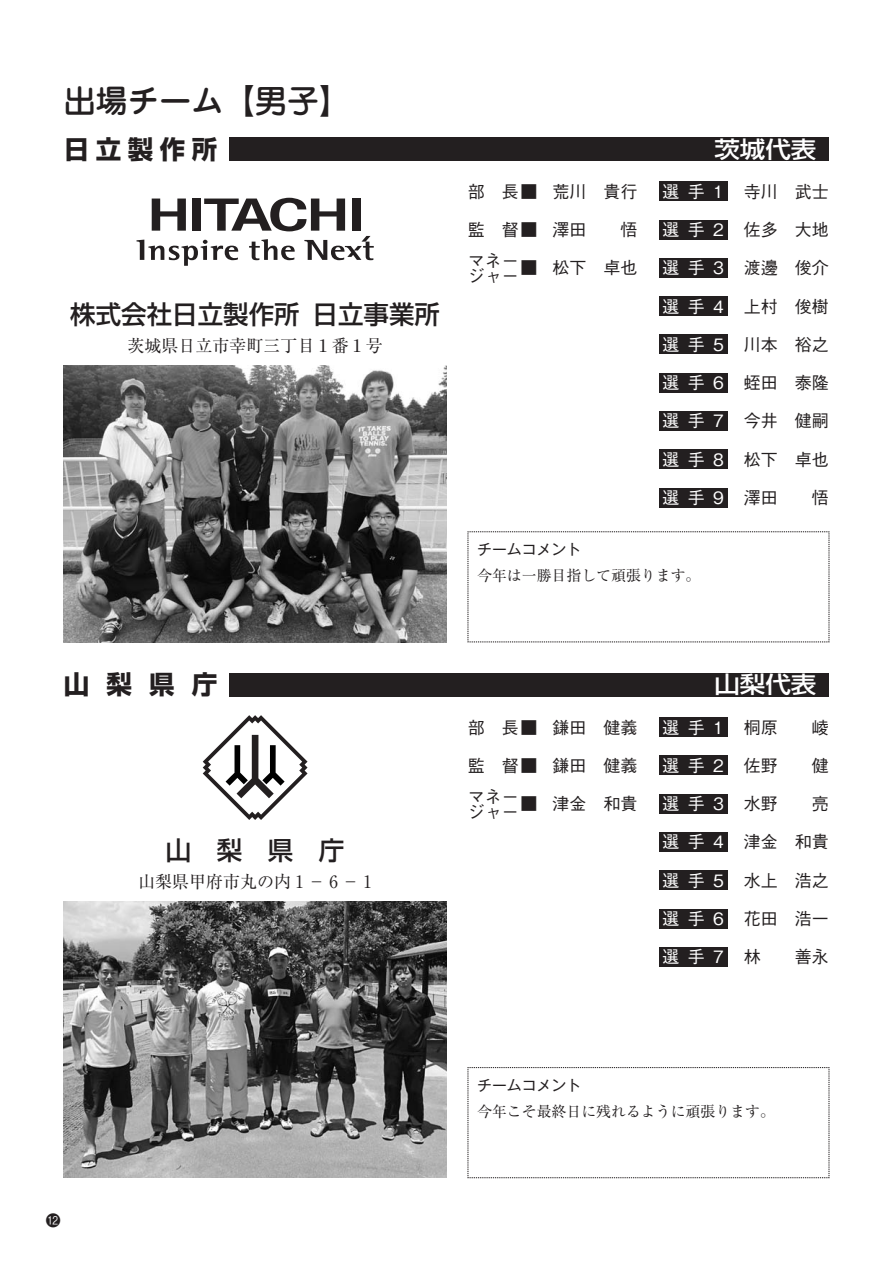
<style>
.page{position:relative;width:893px;height:1263px;background:#fff}
.page>*{position:absolute;margin:0;border:0;box-sizing:border-box;transform-origin:0 0}
.t1{font:31.95px "Jun 34 Pro Medium Kanji";color:#231f20}
.t2{font:25.5px "Shin Go Pr 6 N Medium Kanji";color:#231f20}
.t3{font:25.5px "Shin Go Pr 6 N Bold Kanji";letter-spacing:.255em;color:#231f20}
.t4{font:22.95px "Shin Go Pr 6 N Medium Kanji";color:#fff;scale:1.11 1}
.t5{font:16.95px "Gothic BBB Pr 6 N Medium Kanji";color:#231f20}
.t6{font:16.95px "Gothic BBB Pr 6 N Medium Kanji";letter-spacing:.5em;color:#fff}
.t7{font:16.95px "Ryumin Pr 6 N Reg Kanji";color:#231f20}
.t8{font:16.95px/14.9px "Gothic BBB Pr 6 N Medium Kana";color:#231f20}
.t9{font:14.85px "Ryumin Pr 6 N Reg Kana";color:#231f20}
.t10{font:14.85px "Gothic MB101 Pr 6 N Regular Kana";color:#231f20}
.t11{font:14.85px "Ryumin Pr 6 N Reg Kanji";color:#231f20}
.t12{font:14.85px "Gothic BBB Pr 6 N Medium Alpha Num";color:#231f20}
.s1{font-family:"Jun 34 Pro Medium Kana"}
.s2{font-family:"Ryumin Pr 6 N Reg Alphabetic"}
.s3{font-family:"Gothic BBB Pr 6 N Medium Proportional"}
.s4{font-family:"Ryumin Pr 6 N Reg Kana"}
.s5{font-family:"Ryumin Pr 6 N Reg Proportional"}
.s6{font-family:"Ryumin Pr 6 N Reg Kanji"}
</style>
<div class="page">
<svg style="left:203px;top:715px;width:105px;height:105px"></svg>
<img style="left:64px;top:901px;width:382px;height:277px">
<div style="left:230px;top:673px;width:599px;height:23px;background:#231f20"></div>
<div style="left:230px;top:137px;width:599px;height:24px;background:#231f20"></div>
<div style="left:659px;top:832px;width:68px;height:19px;background:#231f20"></div>
<div style="left:659px;top:794px;width:68px;height:19px;background:#231f20"></div>
<div style="left:659px;top:756px;width:68px;height:19px;background:#231f20"></div>
<div style="left:659px;top:718px;width:68px;height:19px;background:#231f20"></div>
<div style="left:659px;top:871px;width:68px;height:19px;background:#231f20"></div>
<div style="left:659px;top:909px;width:68px;height:19px;background:#231f20"></div>
<div style="left:659px;top:947px;width:68px;height:19px;background:#231f20"></div>
<svg style="left:137px;top:198px;width:237px;height:68px"></svg>
<img style="left:64px;top:366px;width:382px;height:276px">
<div style="left:659px;top:373px;width:68px;height:19px;background:#231f20"></div>
<div style="left:659px;top:411px;width:68px;height:20px;background:#231f20"></div>
<div style="left:659px;top:450px;width:68px;height:19px;background:#231f20"></div>
<div style="left:659px;top:488px;width:68px;height:19px;background:#231f20"></div>
<div style="left:659px;top:297px;width:68px;height:19px;background:#231f20"></div>
<div style="left:659px;top:258px;width:68px;height:19px;background:#231f20"></div>
<div style="left:659px;top:220px;width:68px;height:19px;background:#231f20"></div>
<div style="left:659px;top:182px;width:68px;height:19px;background:#231f20"></div>
<div style="left:659px;top:335px;width:68px;height:19px;background:#231f20"></div>
<svg style="left:468px;top:1067px;width:362px;height:111px"></svg>
<svg style="left:468px;top:531px;width:362px;height:112px"></svg>
<h1 class="t1" style="left:64px;top:85px;width:257px">出場<span class="s1">チーム</span> 男子</h1>
<h2 class="t3" style="left:64px;top:136px;width:155px">日立製作所</h2>
<h3 class="t4" style="left:714px;top:137px;width:93px">茨城代表</h3>
<h2 class="t2" style="left:70px;top:302px;width:371px">株式会社日立製作所日立事業所</h2>
<p class="t7" style="left:128px;top:337px;width:257px">茨城県日立市幸町三丁目<span class="s2">１</span>番<span class="s2">１</span>号</p>
<p class="t5" style="left:468px;top:183px;width:71px">部 長■</p>
<p class="t5" style="left:468px;top:221px;width:71px">監 督■</p>
<p class="t8" style="left:468px;top:253px;width:71px">マネージャー■</p>
<p class="t5" style="left:552px;top:183px;width:87px">荒川 貴行</p>
<p class="t5" style="left:552px;top:221px;width:36px">澤田</p>
<p class="t5" style="left:620px;top:221px;width:19px">悟</p>
<p class="t5" style="left:552px;top:259px;width:87px">松下 卓也</p>
<p class="t6" style="left:662px;top:183px;width:63px">選手<span class="s3">1</span></p>
<p class="t6" style="left:662px;top:221px;width:63px">選手<span class="s3">2</span></p>
<p class="t6" style="left:662px;top:259px;width:63px">選手<span class="s3">3</span></p>
<p class="t6" style="left:662px;top:298px;width:63px">選手<span class="s3">4</span></p>
<p class="t6" style="left:662px;top:336px;width:63px">選手<span class="s3">5</span></p>
<p class="t6" style="left:662px;top:374px;width:63px">選手<span class="s3">6</span></p>
<p class="t6" style="left:662px;top:412px;width:63px">選手<span class="s3">7</span></p>
<p class="t6" style="left:662px;top:451px;width:63px">選手<span class="s3">8</span></p>
<p class="t6" style="left:662px;top:489px;width:63px">選手<span class="s3">9</span></p>
<p class="t10" style="left:477px;top:542px;width:106px">チームコメント</p>
<p class="t11" style="left:477px;top:568px;width:210px">今年<span class="s4">は</span>一勝目指<span class="s4">して</span>頑張<span class="s4">ります</span></p>
<p class="t5" style="left:744px;top:183px;width:87px">寺川 武士</p>
<p class="t5" style="left:744px;top:221px;width:87px">佐多 大地</p>
<p class="t5" style="left:744px;top:259px;width:87px">渡邊 俊介</p>
<p class="t5" style="left:744px;top:298px;width:87px">上村 俊樹</p>
<p class="t5" style="left:744px;top:336px;width:87px">川本 裕之</p>
<p class="t5" style="left:744px;top:374px;width:87px">蛭田 泰隆</p>
<p class="t5" style="left:744px;top:412px;width:87px">今井 健嗣</p>
<p class="t5" style="left:744px;top:451px;width:87px">松下 卓也</p>
<p class="t5" style="left:744px;top:489px;width:36px">澤田</p>
<p class="t5" style="left:812px;top:489px;width:19px">悟</p>
<h2 class="t3" style="left:64px;top:672px;width:155px">山梨県庁</h2>
<h3 class="t4" style="left:714px;top:673px;width:93px">山梨代表</h3>
<h2 class="t2" style="left:166px;top:838px;width:180px">山梨県庁</h2>
<p class="t7" style="left:138px;top:873px;width:235px">山梨県甲府市丸<span class="s4">の</span>内 <span class="s5">1</span> − <span class="s5">6</span> − <span class="s5">1</span></p>
<p class="t12" style="left:46px;top:1213px;width:16px">⓬</p>
<p class="t5" style="left:468px;top:719px;width:71px">部 長■</p>
<p class="t5" style="left:468px;top:757px;width:71px">監 督■</p>
<p class="t8" style="left:468px;top:789px;width:71px">マネージャー■</p>
<p class="t5" style="left:552px;top:719px;width:87px">鎌田 健義</p>
<p class="t5" style="left:552px;top:757px;width:87px">鎌田 健義</p>
<p class="t5" style="left:552px;top:795px;width:87px">津金 和貴</p>
<p class="t6" style="left:662px;top:719px;width:63px">選手<span class="s3">1</span></p>
<p class="t6" style="left:662px;top:757px;width:63px">選手<span class="s3">2</span></p>
<p class="t6" style="left:662px;top:795px;width:63px">選手<span class="s3">3</span></p>
<p class="t6" style="left:662px;top:833px;width:63px">選手<span class="s3">4</span></p>
<p class="t6" style="left:662px;top:872px;width:63px">選手<span class="s3">5</span></p>
<p class="t6" style="left:662px;top:910px;width:63px">選手<span class="s3">6</span></p>
<p class="t6" style="left:662px;top:948px;width:63px">選手<span class="s3">7</span></p>
<p class="t5" style="left:744px;top:719px;width:36px">桐原</p>
<p class="t5" style="left:812px;top:719px;width:19px">崚</p>
<p class="t5" style="left:744px;top:757px;width:36px">佐野</p>
<p class="t5" style="left:812px;top:757px;width:19px">健</p>
<p class="t5" style="left:744px;top:795px;width:36px">水野</p>
<p class="t5" style="left:812px;top:795px;width:19px">亮</p>
<p class="t5" style="left:744px;top:833px;width:87px">津金 和貴</p>
<p class="t5" style="left:744px;top:872px;width:87px">水上 浩之</p>
<p class="t5" style="left:744px;top:910px;width:87px">花田 浩一</p>
<p class="t5" style="left:744px;top:948px;width:19px">林</p>
<p class="t5" style="left:795px;top:948px;width:36px">善永</p>
<p class="t10" style="left:477px;top:1078px;width:106px">チームコメント</p>
<p class="t9" style="left:477px;top:1103px;width:284px"><span class="s6">今年</span>こそ<span class="s6">最終日</span>に<span class="s6">残</span>れるように<span class="s6">頑張</span>ります</p>
</div>
